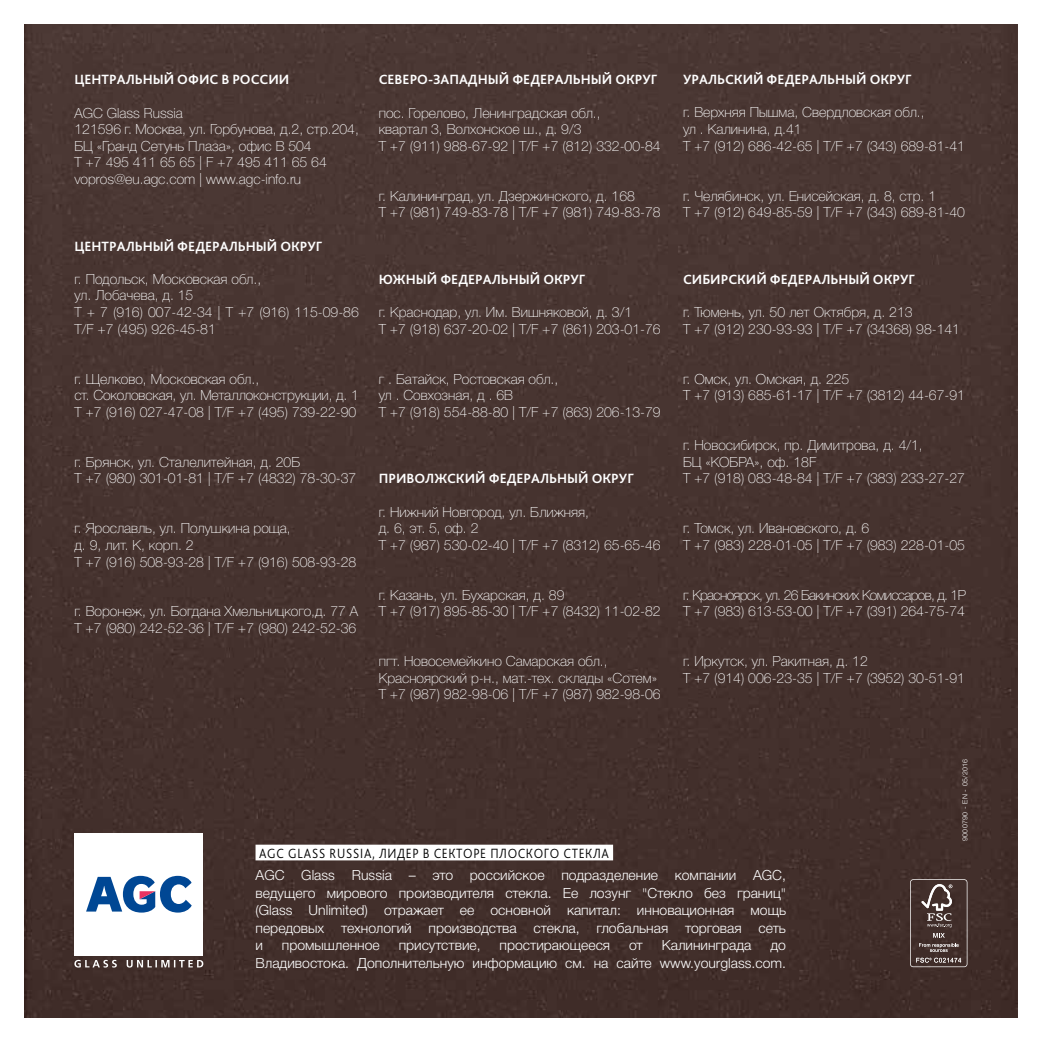
<style>
.page{position:relative;width:1042px;height:1042px;background:#fff}
.page>*{position:absolute;margin:0;border:0;box-sizing:border-box;transform-origin:0 0}
.t1{font:100 14px/16.6px "Helvetica Neue Cyr";color:#fff}
.t2{font:300 14px/17.5px "Helvetica Neue Cyr";color:#fff;text-align:justify}
.t3{font:700 14px "Bliss Pro";color:#fff}
.t4{font:100 14px/16.6px "Helvetica Neue Cyr";letter-spacing:-.05em;color:#fff}
.t5{font:300 14px "Bliss Pro";letter-spacing:.05em;color:#000;scale:.9 1}
.t6{font:300 7px "Helvetica Neue Cyr";letter-spacing:.05em;color:#fff}
</style>
<div class="page">
<div style="left:25px;top:25px;width:992px;height:992px;background:#46332f"></div>
<svg style="left:910px;top:879px;width:57px;height:88px"></svg>
<div style="left:255px;top:844px;width:358px;height:16px;background:#fff"></div>
<div style="left:74px;top:833px;width:129px;height:122px;background:#fff"></div>
<svg style="left:86px;top:876px;width:106px;height:36px"></svg>
<svg style="left:74px;top:960px;width:129px;height:7px"></svg>
<p class="t3" style="left:74px;top:71px;width:216px">ЦЕНТРАЛЬНЫЙ ОФИС В РОССИИ</p>
<p class="t1" style="left:74px;top:104px;width:286px">AGC Glass Russia<br>121596 г. Москва, ул. Горбунова, д.2, стр.204, БЦ «Гранд Сетунь Плаза», офис В 504<br>T +7 495 411 65 65 | F +7 495 411 65 64 vopros@eu.agc.com | www.agc-info.ru</p>
<p class="t3" style="left:74px;top:237px;width:249px">ЦЕНТРАЛЬНЫЙ ФЕДЕРАЛЬНЫЙ ОКРУГ</p>
<p class="t1" style="left:74px;top:271px;width:286px">г. Подольск, Московская обл.,<br>ул. Лобачева, д. 15<br>T + 7 (916) 007-42-34 | T +7 (916) 115-09-86<br>T/F +7 (495) 926-45-81</p>
<p class="t1" style="left:74px;top:370px;width:286px">г. Щелково, Московская обл.,<br>ст. Соколовская, ул. Металлоконструкции, д. 1<br>T +7 (916) 027-47-08 | T/F +7 (495) 739-22-90</p>
<p class="t1" style="left:74px;top:453px;width:283px">г. Брянск, ул. Сталелитейная, д. 20Б<br>T +7 (980) 301-01-81 | T/F +7 (4832) 78-30-37</p>
<p class="t1" style="left:74px;top:520px;width:283px">г. Ярославль, ул. Полушкина роща,<br>д. 9, лит. К, корп. 2<br>T +7 (916) 508-93-28 | T/F +7 (916) 508-93-28</p>
<p class="t1" style="left:74px;top:603px;width:285px">г. Воронеж, ул. Богдана Хмельницкого,д. 77 А<br>T +7 (980) 242-52-36 | T/F +7 (980) 242-52-36</p>
<p class="t3" style="left:379px;top:71px;width:280px">СЕВЕРО-ЗАПАДНЫЙ ФЕДЕРАЛЬНЫЙ ОКРУГ</p>
<p class="t1" style="left:379px;top:104px;width:283px">пос. Горелово, Ленинградская обл.,<br>квартал 3, Волхонское ш., д. 9/3<br>T +7 (911) 988-67-92 | T/F +7 (812) 332-00-84</p>
<p class="t1" style="left:379px;top:187px;width:283px">г. Калининград, ул. Дзержинского, д. 168<br>T +7 (981) 749-83-78 | T/F +7 (981) 749-83-78</p>
<p class="t3" style="left:379px;top:270px;width:208px">ЮЖНЫЙ ФЕДЕРАЛЬНЫЙ ОКРУГ</p>
<p class="t1" style="left:379px;top:304px;width:283px">г. Краснодар, ул. Им. Вишняковой, д. 3/1<br>T +7 (918) 637-20-02 | T/F +7 (861) 203-01-76</p>
<p class="t1" style="left:379px;top:370px;width:283px">г . Батайск, Ростовская обл.,<br>ул . Совхозная, д . 6В<br>T +7 (918) 554-88-80 | T/F +7 (863) 206-13-79</p>
<p class="t3" style="left:379px;top:470px;width:256px">ПРИВОЛЖСКИЙ ФЕДЕРАЛЬНЫЙ ОКРУГ</p>
<p class="t1" style="left:379px;top:503px;width:283px">г. Нижний Новгород, ул. Ближняя,<br>д. 6, эт. 5, оф. 2<br>T +7 (987) 530-02-40 | T/F +7 (8312) 65-65-46</p>
<p class="t1" style="left:379px;top:586px;width:283px">г. Казань, ул. Бухарская, д. 89<br>T +7 (917) 895-85-30 | T/F +7 (8432) 11-02-82</p>
<p class="t1" style="left:379px;top:653px;width:283px">пгт. Новосемейкино Самарская обл.,<br>Красноярский р-н., мат.-тех. склады «Сотем»<br>T +7 (987) 982-98-06 | T/F +7 (987) 982-98-06</p>
<p class="t3" style="left:683px;top:71px;width:230px">УРАЛЬСКИЙ ФЕДЕРАЛЬНЫЙ ОКРУГ</p>
<p class="t1" style="left:683px;top:104px;width:283px">г. Верхняя Пышма, Свердловская обл.,<br>ул . Калинина, д.41<br>T +7 (912) 686-42-65 | T/F +7 (343) 689-81-41</p>
<p class="t1" style="left:683px;top:187px;width:283px">г. Челябинск, ул. Енисейская, д. 8, стр. 1<br>T +7 (912) 649-85-59 | T/F +7 (343) 689-81-40</p>
<p class="t3" style="left:683px;top:270px;width:233px">СИБИРСКИЙ ФЕДЕРАЛЬНЫЙ ОКРУГ</p>
<p class="t1" style="left:683px;top:304px;width:278px">г. Тюмень, ул. 50 лет Октября, д. 213<br>T +7 (912) 230-93-93 | T/F +7 (34368) 98-141</p>
<p class="t1" style="left:683px;top:370px;width:283px">г. Омск, ул. Омская, д. 225<br>T +7 (913) 685-61-17 | T/F +7 (3812) 44-67-91</p>
<p class="t1" style="left:683px;top:437px;width:283px">г. Новосибирск, пр. Димитрова, д. 4/1,<br>БЦ «КОБРА», оф. 18F<br>T +7 (918) 083-48-84 | T/F +7 (383) 233-27-27</p>
<p class="t1" style="left:683px;top:520px;width:283px">г. Томск, ул. Ивановского, д. 6<br>T +7 (983) 228-01-05 | T/F +7 (983) 228-01-05</p>
<p class="t4" style="left:683px;top:586px;width:284px">г. Красноярск, ул. 26 Бакинских Комиссаров, д. 1Р<br>T +7 (983) 613-53-00 | T/F +7 (391) 264-75-74</p>
<p class="t1" style="left:683px;top:653px;width:283px">г. Иркутск, ул. Ракитная, д. 12<br>T +7 (914) 006-23-35 | T/F +7 (3952) 30-51-91</p>
<p class="t6" style="left:961px;top:841px;width:84px;rotate:-90deg">9000790 - EN - 05/2016</p>
<p class="t5" style="left:259px;top:844px;width:390px">AGC GLASS RUSSIA, ЛИДЕР В СЕКТОРЕ ПЛОСКОГО СТЕКЛА</p>
<p class="t2" style="left:255px;top:866px;width:532px">AGC Glass Russia – это российское подразделение компании AGC, ведущего мирового производителя стекла. Ее лозунг "Стекло без границ" (Glass Unlimited) отражает ее основной капитал: инновационная мощь передовых технологий производства стекла, глобальная торговая сеть и</p>
<p class="t2" style="left:282px;top:936px;width:99px">промышленное</p>
<p class="t2" style="left:399px;top:936px;width:84px">присутствие,</p>
<p class="t2" style="left:499px;top:936px;width:112px">простирающееся</p>
<p class="t2" style="left:629px;top:936px;width:15px">от</p>
<p class="t2" style="left:662px;top:936px;width:91px">Калининграда</p>
<p class="t2" style="left:255px;top:936px;width:532px;text-align:right">до<br>Владивостока. Дополнительную информацию см. на сайте www.yourglass.com.</p>
</div>
